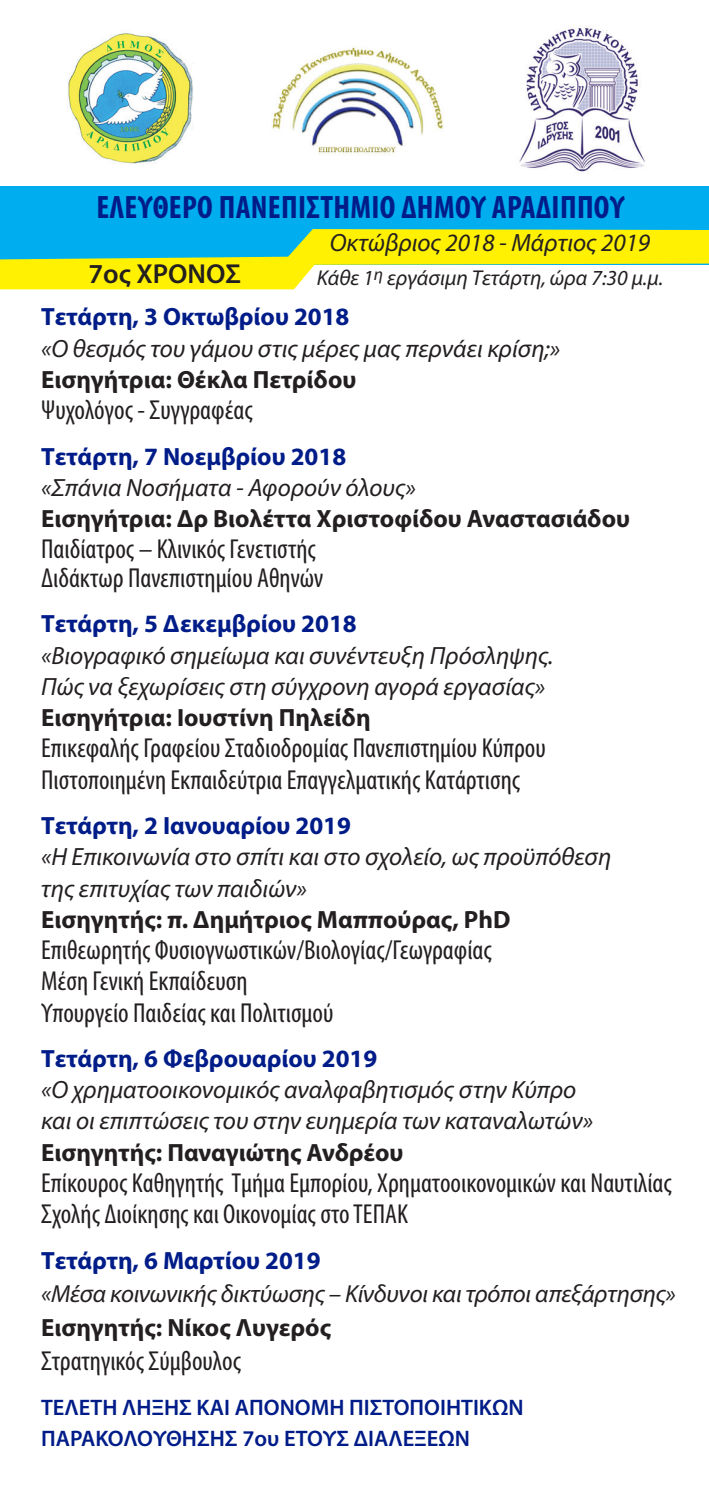
<style>
.page{position:relative;width:709px;height:1489px;background:#fff}
.page>*{position:absolute;margin:0;border:0;box-sizing:border-box;transform-origin:0 0}
.t1{font:700 condensed 32.5px "Myriad Pro";letter-spacing:.01em;color:#001c88}
.t2{font:condensed 27.5px/31.2px "Myriad Pro";color:#231f20}
.t3{font:600 27.5px "Myriad Pro";color:#231f20}
.t4{font:italic 25px "Myriad Pro";color:#231f20}
.t5{font:700 25px "Myriad Pro";color:#231f20}
.t6{font:700 25px "Myriad Pro";color:#001c88}
.t7{font:italic 24.75px "Myriad Pro";letter-spacing:-.01em;color:#231f20}
.t8{font:600 22.5px "Myriad Pro";color:#001c88}
.t9{font:italic 21.5px "Myriad Pro";color:#231f20}
</style>
<div class="page">
<img style="left:68px;top:33px;width:126px;height:131px">
<div style="left:0;top:186px;width:709px;height:78px;background:#00aeef"></div>
<img style="left:272px;top:47px;width:172px;height:108px">
<svg style="left:0;top:229px;width:709px;height:60px;fill:#fff101"></svg>
<img style="left:519px;top:27px;width:126px;height:145px">
<p class="t1" style="left:96px;top:186px;width:530px">ΕΛΕΥΘΕΡΟ ΠΑΝΕΠΙΣΤΗΜΙΟ ΔΗΜΟΥ ΑΡΑΔΙΠΠΟΥ</p>
<p class="t3" style="left:88px;top:256px;width:154px">7ος ΧΡΟΝΟΣ</p>
<p class="t4" style="left:330px;top:227px;width:322px">Οκτώβριος 2018 - Μάρτιος 2019</p>
<p class="t9" style="left:317px;top:264px;width:348px">Κάθε 1<sup>η</sup> εργάσιμη Τετάρτη, ώρα 7:30 μ.μ.</p>
<p class="t6" style="left:41px;top:301px;width:310px">Τετάρτη, 3 Οκτωβρίου 2018</p>
<p class="t4" style="left:41px;top:333px;width:520px">«Ο θεσμός του γάμου στις μέρες μας περνάει κρίση;»</p>
<p class="t5" style="left:41px;top:363px;width:317px">Εισηγήτρια: Θέκλα Πετρίδου</p>
<p class="t2" style="left:41px;top:394px;width:213px">Ψυχολόγος - Συγγραφέας</p>
<p class="t6" style="left:41px;top:440px;width:306px">Τετάρτη, 7 Νοεμβρίου 2018</p>
<p class="t4" style="left:41px;top:472px;width:376px">«Σπάνια Νοσήματα - Αφορούν όλους»</p>
<p class="t5" style="left:41px;top:502px;width:590px">Εισηγήτρια: Δρ Βιολέττα Χριστοφίδου Αναστασιάδου</p>
<p class="t2" style="left:41px;top:533px;width:276px">Παιδίατρος – Κλινικός Γενετιστής</p>
<p class="t2" style="left:41px;top:562px;width:284px">Διδάκτωρ Πανεπιστημίου Αθηνών</p>
<p class="t6" style="left:41px;top:607px;width:317px">Τετάρτη, 5 Δεκεμβρίου 2018</p>
<p class="t4" style="left:41px;top:640px;width:514px">«Βιογραφικό σημείωμα και συνέντευξη Πρόσληψης.</p>
<p class="t4" style="left:41px;top:671px;width:505px">Πώς να ξεχωρίσεις στη σύγχρονη αγορά εργασίας»</p>
<p class="t5" style="left:41px;top:701px;width:331px">Εισηγήτρια: Ιουστίνη Πηλείδη</p>
<p class="t2" style="left:41px;top:732px;width:506px">Επικεφαλής Γραφείου Σταδιοδρομίας Πανεπιστημίου Κύπρου</p>
<p class="t2" style="left:41px;top:763px;width:480px">Πιστοποιημένη Εκπαιδεύτρια Επαγγελματικής Κατάρτισης</p>
<p class="t6" style="left:41px;top:809px;width:311px">Τετάρτη, 2 Ιανουαρίου 2019</p>
<p class="t4" style="left:41px;top:841px;width:572px">«Η Επικοινωνία στο σπίτι και στο σχολείο, ως προϋπόθεση</p>
<p class="t4" style="left:41px;top:872px;width:267px">της επιτυχίας των παιδιών»</p>
<p class="t5" style="left:41px;top:903px;width:471px">Εισηγητής: π. Δημήτριος Μαππούρας, PhD</p>
<p class="t2" style="left:41px;top:933px;width:452px">Επιθεωρητής Φυσιογνωστικών/Βιολογίας/Γεωγραφίας</p>
<p class="t2" style="left:41px;top:965px;width:208px">Μέση Γενική Εκπαίδευση</p>
<p class="t2" style="left:41px;top:996px;width:294px">Υπουργείο Παιδείας και Πολιτισμού</p>
<p class="t6" style="left:41px;top:1042px;width:338px">Τετάρτη, 6 Φεβρουαρίου 2019</p>
<p class="t4" style="left:41px;top:1074px;width:536px">«Ο χρηματοοικονομικός αναλφαβητισμός στην Κύπρο</p>
<p class="t4" style="left:41px;top:1105px;width:553px">και οι επιπτώσεις του στην ευημερία των καταναλωτών»</p>
<p class="t5" style="left:41px;top:1135px;width:364px">Εισηγητής: Παναγιώτης Ανδρέου</p>
<p class="t2" style="left:41px;top:1166px;width:632px">Επίκουρος Καθηγητής Τμήμα Εμπορίου, Χρηματοοικονομικών και Ναυτιλίας<br>Σχολής Διοίκησης και Οικονομίας στο ΤΕΠΑΚ</p>
<p class="t6" style="left:41px;top:1243px;width:281px">Τετάρτη, 6 Μαρτίου 2019</p>
<p class="t7" style="left:41px;top:1278px;width:636px">«Μέσα κοινωνικής δικτύωσης – Κίνδυνοι και τρόποι απεξάρτησης»</p>
<p class="t5" style="left:41px;top:1311px;width:291px">Εισηγητής: Νίκος Λυγερός</p>
<p class="t2" style="left:41px;top:1344px;width:201px">Στρατηγικός Σύμβουλος</p>
<p class="t8" style="left:41px;top:1393px;width:484px">ΤΕΛΕΤΗ ΛΗΞΗΣ ΚΑΙ ΑΠΟΝΟΜΗ ΠΙΣΤΟΠΟΙΗΤΙΚΩΝ</p>
<p class="t8" style="left:41px;top:1424px;width:430px">ΠΑΡΑΚΟΛΟΥΘΗΣΗΣ 7ου ΕΤΟΥΣ ΔΙΑΛΕΞΕΩΝ</p>
</div>
